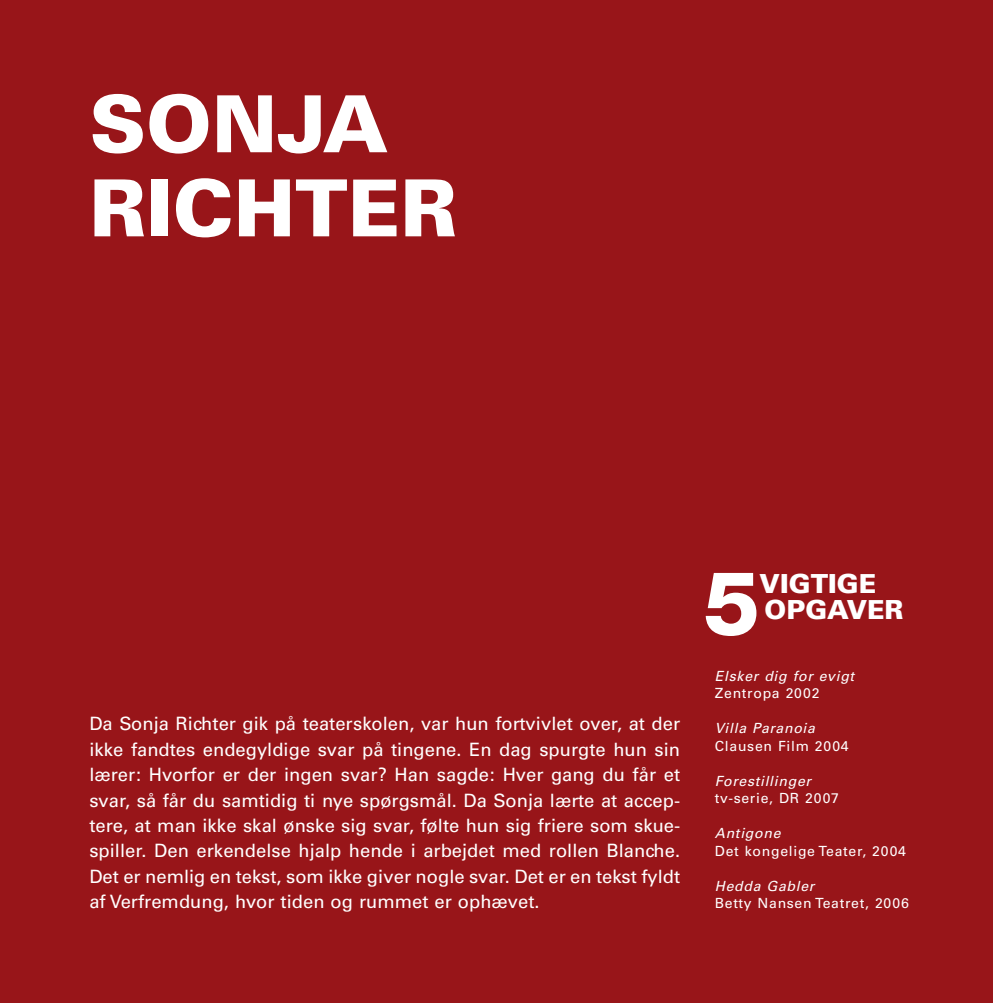
<style>
.page{position:relative;width:993px;height:1003px;background:#fff}
.page>*{position:absolute;margin:0;border:0;box-sizing:border-box;transform-origin:0 0}
.t1{font:800 89.25px "Helvetica Neue";color:#fff}
.Overskrift{font:900 78.75px/84px "Univers";color:#fff}
.t2{font:900 26.25px "Univers";color:#fff}
.Brød{font:18.38px/25.4px "Univers";color:#fff;text-align:justify}
.Intromargin{font:14px/17.5px "Univers";letter-spacing:.05em;color:#fff}
.Intromargin-2{font:italic 14px "Univers";letter-spacing:.05em;color:#fff}
.s1{font-style:italic}
</style>
<div class="page">
<img style="left:0;top:0;width:1px;height:1002px">
<div style="left:1px;top:0;width:991px;height:1002px;background:#981519"></div>
<p class="Overskrift" style="left:89px;top:81px;width:369px">SONJA<br>RICHTER</p>
<p class="Brød" style="left:89px;top:711px;width:592px">Da Sonja Richter gik på teaterskolen, var hun fortvivlet over, at der ikke fandtes endegyldige svar på tingene. En dag spurgte hun sin lærer: Hvorfor er der ingen svar? Han sagde: Hver gang du får et svar, så får du samtidig ti nye spørgsmål. Da Sonja lærte at accep&shy;tere, at man ikke skal ønske sig svar, følte hun sig friere som skue&shy;spiller. Den erkendelse hjalp hende i arbejdet med rollen Blanche.<br>Det er nemlig en tekst, som ikke giver nogle svar. Det er en tekst fyldt af Verfremdung, hvor tiden og rummet er ophævet.</p>
<p class="t1" style="left:703px;top:550px;width:58px">5</p>
<p class="t2" style="left:759px;top:566px;width:118px">VIGTIGE</p>
<p class="t2" style="left:764px;top:593px;width:140px">OPGAVER</p>
<p class="Intromargin-2" style="left:714px;top:667px;width:141px">Elsker dig for evigt</p>
<p class="Intromargin" style="left:714px;top:684px;width:106px">Zentropa 2002</p>
<p class="Intromargin-2" style="left:714px;top:719px;width:102px">Villa Paranoia</p>
<p class="Intromargin" style="left:714px;top:736px;width:135px">Clausen Film 2004</p>
<p class="Intromargin" style="left:714px;top:771px;width:126px"><span class="s1">Forestillinger </span>tv-serie, DR 2007</p>
<p class="Intromargin-2" style="left:714px;top:824px;width:67px">Antigone</p>
<p class="Intromargin" style="left:714px;top:841px;width:193px">Det kongelige Teater, 2004</p>
<p class="Intromargin-2" style="left:714px;top:877px;width:101px">Hedda Gabler</p>
<p class="Intromargin" style="left:714px;top:894px;width:195px">Betty Nansen Teatret, 2006</p>
</div>
